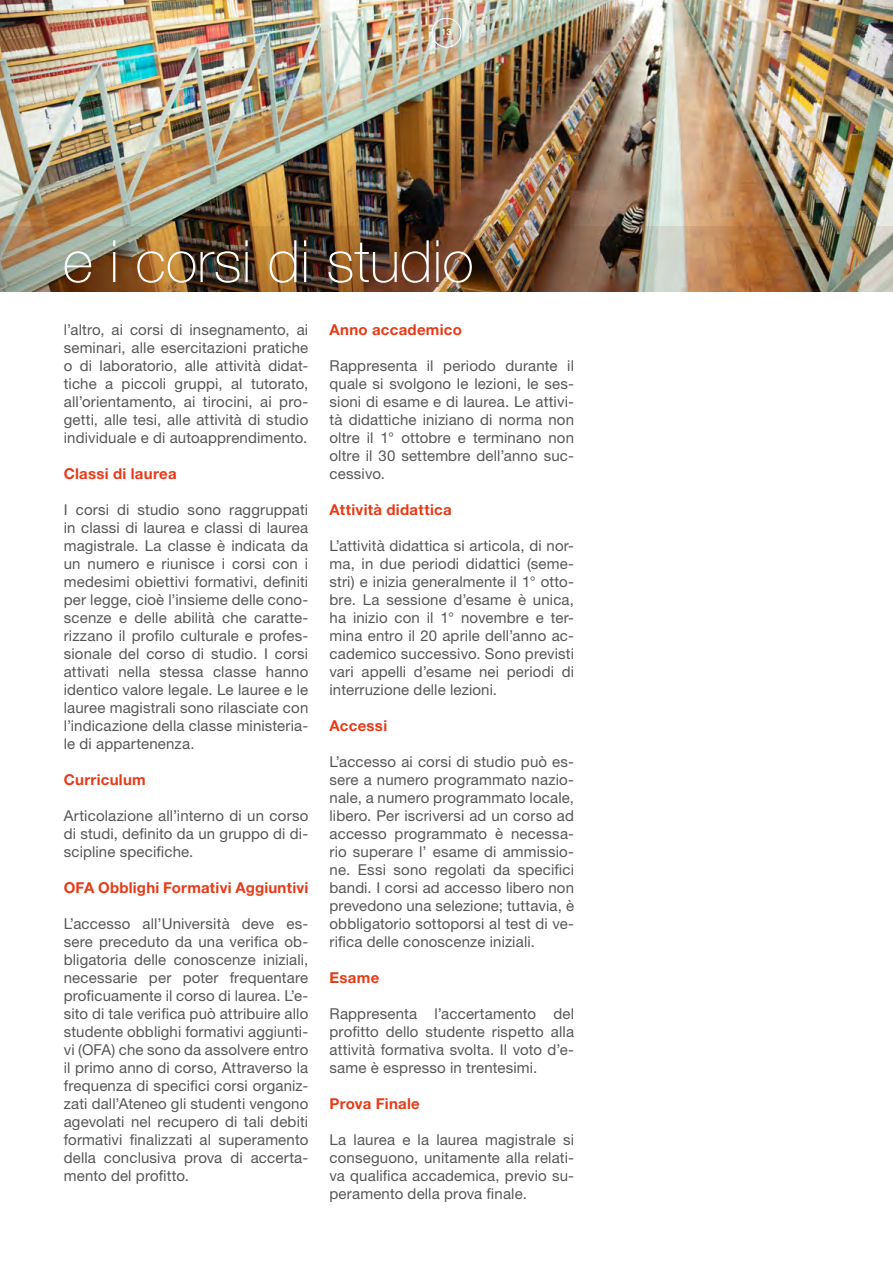
<style>
.page{position:relative;width:893px;height:1263px;background:#fff}
.page>*{position:absolute;margin:0;border:0;box-sizing:border-box;transform-origin:0 0}
.t1{font:100 58.5px "Helvetica Neue LT Std";color:#fff}
.t2{font:15px/18px "Helvetica Neue LT Std";letter-spacing:.01em;color:#575756;text-align:justify}
.t3{font:700 15px "Helvetica Neue LT Std";letter-spacing:.02em;color:#e73b18}
.t4{font:500 9px "Helvetica Neue LT Std";color:#fff}
</style>
<div class="page">
<img style="left:0;top:0;width:893px;height:226px">
<img style="left:0;top:226px;width:893px;height:66px">
<div style="left:432px;top:18px;width:29px;height:29px;border:1px solid #fff;border-radius:50%"></div>
<p class="t4" style="left:442px;top:27px;width:11px">13</p>
<h1 class="t1" style="left:63px;top:228px;width:413px">e i corsi di studio</h1>
<p class="t2" style="left:64px;top:321px;width:246px">l’altro, ai corsi di insegnamento, ai seminari, alle esercitazioni pratiche o di laboratorio, alle attività didat&shy;tiche a piccoli gruppi, al tutorato, all’orientamento, ai tirocini, ai pro&shy;getti, alle tesi, alle attività di studio individuale e di autoapprendimento.</p>
<p class="t3" style="left:64px;top:465px;width:114px">Classi di laurea</p>
<p class="t2" style="left:64px;top:501px;width:246px">I corsi di studio sono raggruppati in classi di laurea e classi di laurea magistrale. La classe è indicata da un numero e riunisce i corsi con i medesimi obiettivi formativi, definiti per legge, cioè l’insieme delle cono&shy;scenze e delle abilità che caratte&shy;rizzano il profilo culturale e profes&shy;sionale del corso di studio. I corsi attivati nella stessa classe hanno identico valore legale. Le lauree e le lauree magistrali sono rilasciate con l’indicazione della classe ministeria&shy;le di appartenenza.</p>
<p class="t3" style="left:64px;top:771px;width:84px">Curriculum</p>
<p class="t2" style="left:64px;top:807px;width:246px">Articolazione all’interno di un corso di studi, definito da un gruppo di di&shy;scipline specifiche.</p>
<p class="t3" style="left:64px;top:879px;width:246px">OFA Obblighi Formativi Aggiuntivi</p>
<p class="t2" style="left:64px;top:915px;width:246px">L’accesso all’Università deve es&shy;sere preceduto da una verifica ob&shy;bligatoria delle conoscenze iniziali, necessarie per poter frequentare proficuamente il corso di laurea. L’e&shy;sito di tale verifica può attribuire allo studente obblighi formativi aggiunti&shy;vi (OFA) che sono da assolvere entro il primo anno di corso, Attraverso la frequenza di specifici corsi organiz&shy;zati dall’Ateneo gli studenti vengono agevolati nel recupero di tali debiti formativi finalizzati al superamento della conclusiva prova di accerta&shy;mento del profitto.</p>
<p class="t3" style="left:330px;top:321px;width:134px">Anno accademico</p>
<p class="t2" style="left:330px;top:357px;width:246px">Rappresenta il periodo durante il quale si svolgono le lezioni, le ses&shy;sioni di esame e di laurea. Le attivi&shy;tà didattiche iniziano di norma non oltre il 1° ottobre e terminano non oltre il 30 settembre dell’anno suc&shy;cessivo.</p>
<p class="t3" style="left:330px;top:501px;width:124px">Attività didattica</p>
<p class="t2" style="left:330px;top:537px;width:246px">L’attività didattica si articola, di nor&shy;ma, in due periodi didattici (seme&shy;stri) e inizia generalmente il 1° otto&shy;bre. La sessione d’esame è unica, ha inizio con il 1° novembre e ter&shy;mina entro il 20 aprile dell’anno ac&shy;cademico successivo. Sono previsti vari appelli d’esame nei periodi di interruzione delle lezioni.</p>
<p class="t3" style="left:330px;top:717px;width:59px">Accessi</p>
<p class="t2" style="left:330px;top:753px;width:246px">L’accesso ai corsi di studio può es&shy;sere a numero programmato nazio&shy;nale, a numero programmato locale, libero. Per iscriversi ad un corso ad accesso programmato è necessa&shy;rio superare l’ esame di ammissio&shy;ne. Essi sono regolati da specifici bandi. I corsi ad accesso libero non prevedono una selezione; tuttavia, è obbligatorio sottoporsi al test di ve&shy;rifica delle conoscenze iniziali.</p>
<p class="t3" style="left:330px;top:969px;width:51px">Esame</p>
<p class="t2" style="left:330px;top:1005px;width:246px">Rappresenta l’accertamento del profitto dello studente rispetto alla attività formativa svolta. Il voto d’e&shy;same è espresso in trentesimi.</p>
<p class="t3" style="left:330px;top:1095px;width:92px">Prova Finale</p>
<p class="t2" style="left:330px;top:1131px;width:246px">La laurea e la laurea magistrale si conseguono, unitamente alla relati&shy;va qualifica accademica, previo su&shy;peramento della prova finale.</p>
</div>
